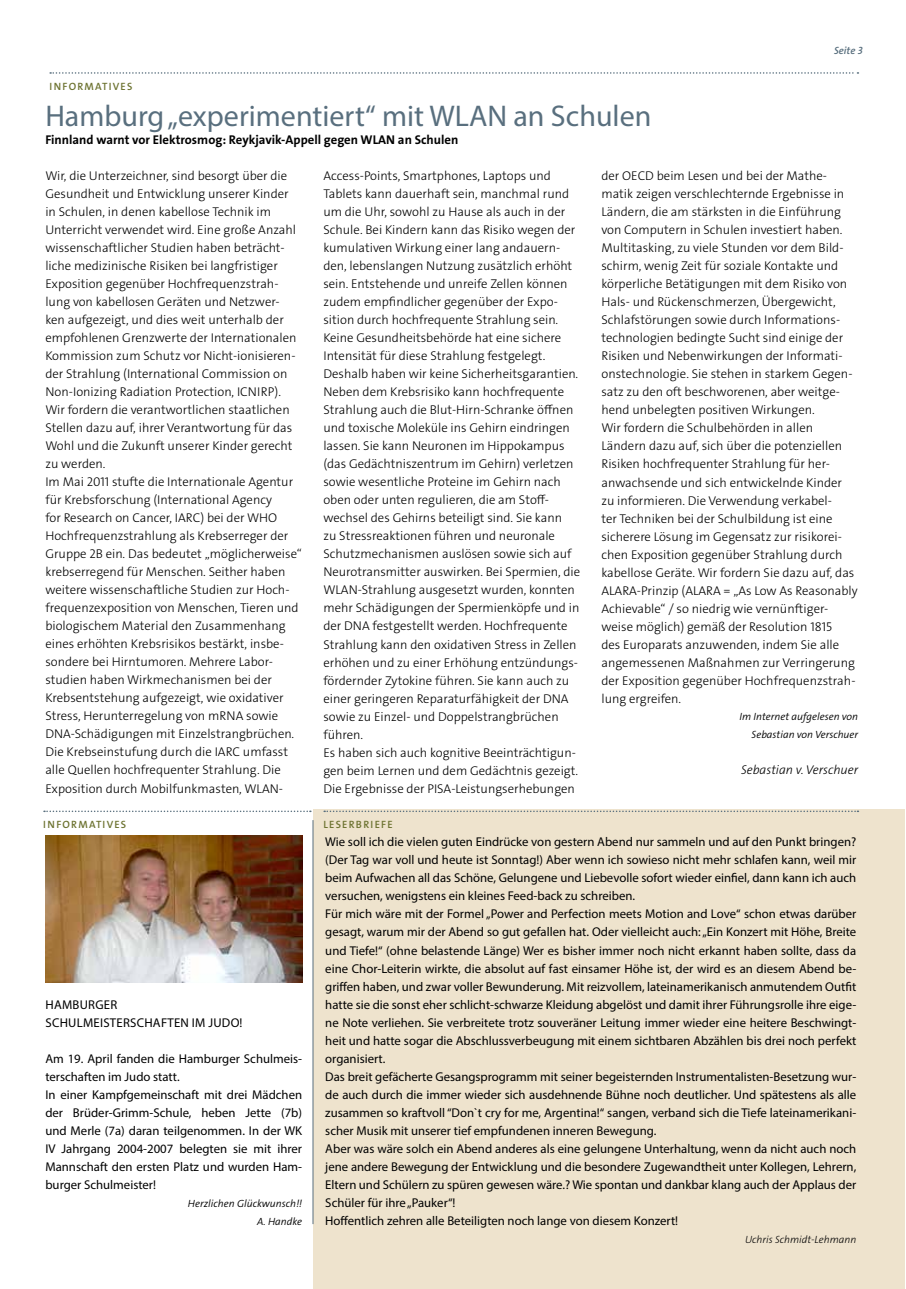
<style>
.page{position:relative;width:906px;height:1289px;background:#fff}
.page>*{position:absolute;margin:0;border:0;box-sizing:border-box;transform-origin:0 0}
.t1{font:30px "Myriad Pro";color:#596f7e}
.t2{font:12.75px/18px "The Sans LP3 Lig";color:#000}
.t3{font:12.75px/18px "Myriad Pro";color:#000}
.t4{font:12.75px "The Sans LP7 Bld";color:#000}
.t5{font:12.75px "The Sans LP3 Lig IT";color:#000}
.t6{font:10.65px "The Sans LP6 Se Bld";letter-spacing:.115em;color:#6d7331}
.t7{font:10.5px/18px "The Sans LP4 Se Lig IT";color:#000;text-align:right}
.t8{font:10.5px "The Sans LP3 Lig IT";color:#000}
.t9{font:10.5px "The Sans LP6 Se Bld IT";color:#596f7e}
</style>
<div class="page">
<hr style="left:0;top:0;width:1px;height:1288px;background:#eee3cd">
<div style="left:313px;top:809px;width:591px;height:479px;background:#eee3cd"></div>
<svg style="left:50px;top:72px;width:808px;height:2px"></svg>
<svg style="left:44px;top:810px;width:267px;height:2px"></svg>
<svg style="left:324px;top:810px;width:534px;height:2px"></svg>
<hr style="left:313px;top:820px;width:1px;height:403px;background:#596f7e">
<img style="left:45px;top:835px;width:257px;height:147px">
<p class="t6" style="left:49px;top:80px;width:84px">I NFORMATIVES</p>
<h1 class="t1" style="left:45px;top:97px;width:607px">Hamburg „experimentiert“ mit WLAN an Schulen</h1>
<p class="t4" style="left:45px;top:132px;width:336px">Finnland warnt vor Elektrosmog: Reykjavik-Appell gegen WLAN</p>
<p class="t4" style="left:398px;top:132px;width:62px">an Schulen</p>
<p class="t9" style="left:834px;top:44px;width:30px">Seite 3</p>
<p class="t2" style="left:45px;top:167px;width:258px">Wir, die Unterzeichner, sind besorgt über die Gesundheit und Entwicklung unserer Kinder in Schulen, in denen kabellose Technik im Unterricht verwendet wird. Eine große Anzahl wissenschaftlicher Studien haben beträcht&shy;liche medizinische Risiken bei langfristiger Exposition gegenüber Hochfrequenzstrah&shy;lung von kabellosen Geräten und Netzwer&shy;ken aufgezeigt, und dies weit unterhalb der empfohlenen Grenzwerte der Internationalen Kommission zum Schutz vor Nicht-ionisieren&shy;der Strahlung (International Commission on Non-Ionizing Radiation Protection, ICNIRP).<br>Wir fordern die verantwortlichen staatlichen Stellen dazu auf, ihrer Verantwortung für das Wohl und die Zukunft unserer Kinder gerecht zu werden.<br>Im Mai 2011 stufte die Internationale Agentur für Krebsforschung (International Agency<br>for Research on Cancer, IARC) bei der WHO Hochfrequenzstrahlung als Krebserreger der Gruppe 2B ein. Das bedeutet „möglicherweise“ krebserregend für Menschen. Seither haben weitere wissenschaftliche Studien zur Hoch&shy;frequenzexposition von Menschen, Tieren und biologischem Material den Zusammenhang eines erhöhten Krebsrisikos bestärkt, insbe&shy;sondere bei Hirntumoren. Mehrere Labor&shy;studien haben Wirkmechanismen bei der Krebsentstehung aufgezeigt, wie oxidativer Stress, Herunterregelung von mRNA sowie DNA-Schädigungen mit Einzelstrangbrüchen.<br>Die Krebseinstufung durch die IARC umfasst alle Quellen hochfrequenter Strahlung. Die Exposition durch Mobilfunkmasten, WLAN-</p>
<p class="t2" style="left:323px;top:167px;width:258px">Access-Points, Smartphones, Laptops und Tablets kann dauerhaft sein, manchmal rund um die Uhr, sowohl zu Hause als auch in der Schule. Bei Kindern kann das Risiko wegen der kumulativen Wirkung einer lang andauern&shy;den, lebenslangen Nutzung zusätzlich erhöht sein. Entstehende und unreife Zellen können zudem empfindlicher gegenüber der Expo&shy;sition durch hochfrequente Strahlung sein.<br>Keine Gesundheitsbehörde hat eine sichere Intensität für diese Strahlung festgelegt.<br>Deshalb haben wir keine Sicherheitsgarantien.<br>Neben dem Krebsrisiko kann hochfrequente Strahlung auch die Blut-Hirn-Schranke öffnen und toxische Moleküle ins Gehirn eindringen lassen. Sie kann Neuronen im Hippokampus (das Gedächtniszentrum im Gehirn) verletzen sowie wesentliche Proteine im Gehirn nach oben oder unten regulieren, die am Stoff&shy;wechsel des Gehirns beteiligt sind. Sie kann<br>zu Stressreaktionen führen und neuronale Schutzmechanismen auslösen sowie sich auf Neurotransmitter auswirken. Bei Spermien, die WLAN-Strahlung ausgesetzt wurden, konnten mehr Schädigungen der Spermienköpfe und in der DNA festgestellt werden. Hochfrequente Strahlung kann den oxidativen Stress in Zellen erhöhen und zu einer Erhöhung entzündungs&shy;fördernder Zytokine führen. Sie kann auch zu einer geringeren Reparaturfähigkeit der DNA sowie zu Einzel- und Doppelstrangbrüchen führen.<br>Es haben sich auch kognitive Beeinträchtigun&shy;gen beim Lernen und dem Gedächtnis gezeigt.<br>Die Ergebnisse der PISA-Leistungserhebungen</p>
<p class="t2" style="left:601px;top:167px;width:258px">der OECD beim Lesen und bei der Mathe&shy;matik zeigen verschlechternde Ergebnisse in Ländern, die am stärksten in die Einführung von Computern in Schulen investiert haben.<br>Multitasking, zu viele Stunden vor dem Bild&shy;schirm, wenig Zeit für soziale Kontakte und körperliche Betätigungen mit dem Risiko von Hals- und Rückenschmerzen, Übergewicht, Schlafstörungen sowie durch Informations&shy;technologien bedingte Sucht sind einige der Risiken und Nebenwirkungen der Informati&shy;onstechnologie. Sie stehen in starkem Gegen&shy;satz zu den oft beschworenen, aber weitge&shy;hend unbelegten positiven Wirkungen.<br>Wir fordern die Schulbehörden in allen Ländern dazu auf, sich über die potenziellen Risiken hochfrequenter Strahlung für her&shy;anwachsende und sich entwickelnde Kinder zu informieren. Die Verwendung verkabel-<br>ter Techniken bei der Schulbildung ist eine sicherere Lösung im Gegensatz zur risikorei&shy;chen Exposition gegenüber Strahlung durch kabellose Geräte. Wir fordern Sie dazu auf, das ALARA-Prinzip (ALARA = „As Low As Reasonably Achievable“ / so niedrig wie vernünftiger&shy;weise möglich) gemäß der Resolution 1815<br>des Europarats anzuwenden, indem Sie alle angemessenen Maßnahmen zur Verringerung der Exposition gegenüber Hochfrequenzstrah&shy;lung ergreifen.</p>
<p class="t7" style="left:739px;top:708px;width:120px">Im Internet aufgelesen von<br>Sebastian von Verschuer</p>
<p class="t5" style="left:741px;top:762px;width:119px">Sebastian v. Verschuer</p>
<p class="t6" style="left:43px;top:818px;width:84px">I NFORMATIVES</p>
<p class="t6" style="left:323px;top:818px;width:71px">LESERBRIEFE</p>
<p class="t3" style="left:325px;top:833px;width:532px">Wie soll ich die vielen guten Eindrücke von gestern Abend nur sammeln und auf den Punkt bringen? (Der Tag war voll und heute ist Sonntag!) Aber wenn ich sowieso nicht mehr schlafen kann, weil mir beim Aufwachen all das Schöne, Gelungene und Liebevolle sofort wieder einfiel, dann kann ich auch versuchen, wenigstens ein kleines Feed-back zu schreiben.<br>Für mich wäre mit der Formel „Power and Perfection meets Motion and Love“ schon etwas darüber gesagt, warum mir der Abend so gut gefallen hat. Oder vielleicht auch: „Ein Konzert mit Höhe, Breite und Tiefe!“ (ohne belastende Länge) Wer es bisher immer noch nicht erkannt haben sollte, dass da eine Chor-Leiterin wirkte, die absolut auf fast einsamer Höhe ist, der wird es an diesem Abend be&shy;griffen haben, und zwar voller Bewunderung. Mit reizvollem, lateinamerikanisch anmutendem Outfit hatte sie die sonst eher schlicht-schwarze Kleidung abgelöst und damit ihrer Führungsrolle ihre eige&shy;ne Note verliehen. Sie verbreitete trotz souveräner Leitung immer wieder eine heitere Beschwingt&shy;heit und hatte sogar die Abschlussverbeugung mit einem sichtbaren Abzählen bis drei noch perfekt organisiert.<br>Das breit gefächerte Gesangsprogramm mit seiner begeisternden Instrumentalisten-Besetzung wur&shy;de auch durch die immer wieder sich ausdehnende Bühne noch deutlicher. Und spätestens als alle zusammen so kraftvoll “Don`t cry for me, Argentina!“ sangen, verband sich die Tiefe lateinamerikani&shy;scher Musik mit unserer tief empfundenen inneren Bewegung.<br>Aber was wäre solch ein Abend anderes als eine gelungene Unterhaltung, wenn da nicht auch noch jene andere Bewegung der Entwicklung und die besondere Zugewandtheit unter Kollegen, Lehrern, Eltern und Schülern zu spüren gewesen wäre.? Wie spontan und dankbar klang auch der Applaus der Schüler für ihre „Pauker“!<br>Hoffentlich zehren alle Beteiligten noch lange von diesem Konzert!</p>
<p class="t8" style="left:745px;top:1232px;width:113px">Uchris Schmidt-Lehmann</p>
<p class="t3" style="left:45px;top:995px;width:23px">Hamburger<br>Schulmeisters</p>
<p class="t3" style="left:137px;top:1013px;width:16px">chaften</p>
<p class="t3" style="left:192px;top:1013px;width:31px">im Judo</p>
<p class="t3" style="left:240px;top:1013px;width:4px">!</p>
<p class="t3" style="left:45px;top:1049px;width:258px">Am 19. April fanden die Hamburger Schulmeis&shy;terschaften im Judo statt.<br>In einer Kampfgemeinschaft mit drei Mädchen der Brüder-Grimm-Schule, heben Jette (7b) und Merle (7a) daran teilgenommen. In der WK IV Jahrgang 2004-2007 belegten sie mit ihrer Mannschaft den ersten Platz und wurden Ham&shy;burger Schulmeister!</p>
<p class="t7" style="left:188px;top:1194px;width:116px">Herzlichen Glückwunsch!!<br>A. Handke</p>
</div>
